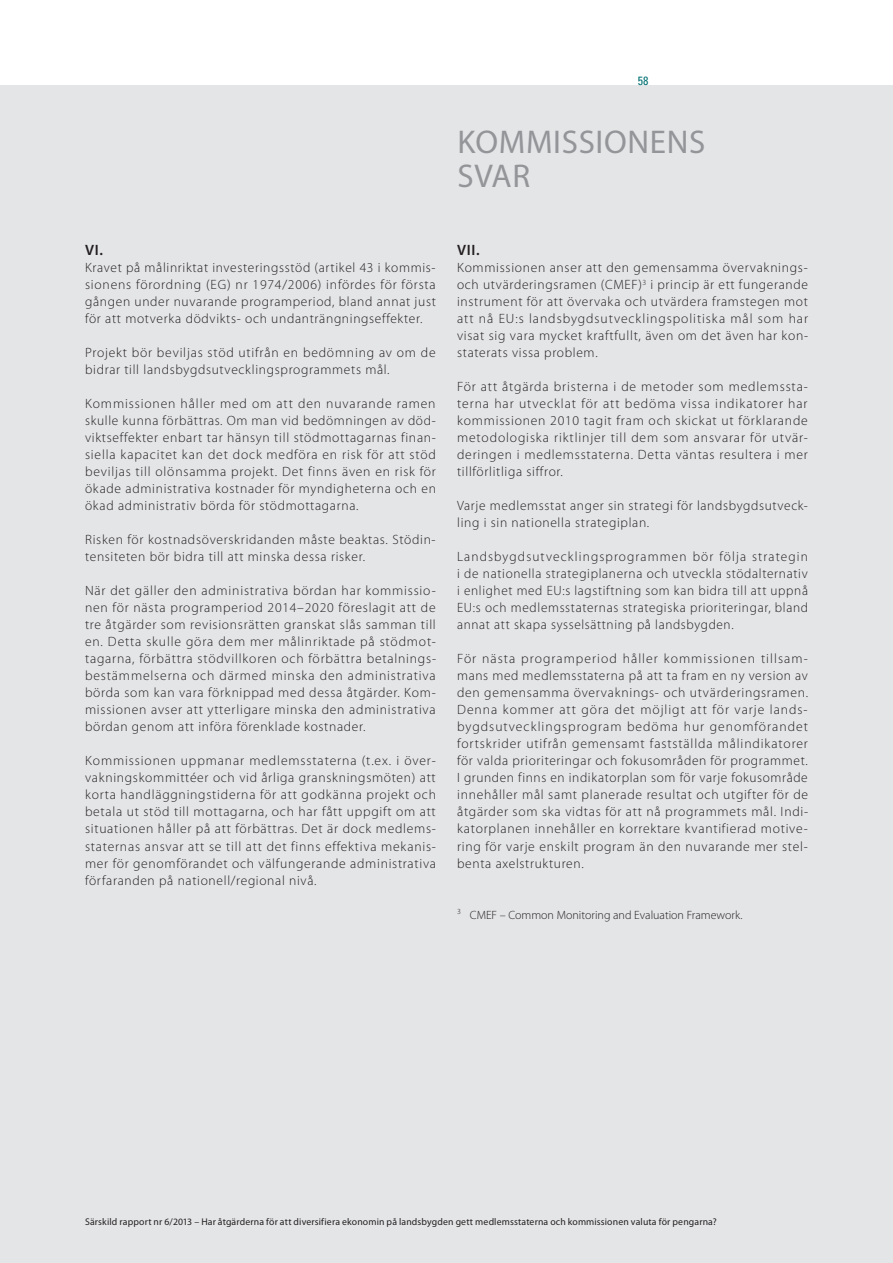
<style>
.page{position:relative;width:893px;height:1263px;background:#fff}
.page>*{position:absolute;margin:0;border:0;box-sizing:border-box;transform-origin:0 0}
.t1{font:33px/34px "Myriad Pro";letter-spacing:.02em;color:#939598}
.t2{font:600 15px "Myriad Pro";color:#231f20}
.t3{font:300 13.5px/17px "Myriad Pro";letter-spacing:.05em;color:#231f20;text-align:justify}
.t4{font:300 12px "Myriad Pro";color:#231f20}
.t5{font:condensed 12px "Univers LT Std";color:#017072}
.t6{font:9.75px "Myriad Pro";letter-spacing:.015em;color:#231f20}
</style>
<div class="page">
<div style="left:0;top:85px;width:893px;height:1178px;background:#e4e5e7"></div>
<p class="t5" style="left:638px;top:73px;width:12px">58</p>
<h1 class="t1" style="left:457px;top:126px;width:250px">Kommissionens svar</h1>
<p class="t2" style="left:85px;top:242px;width:20px">VI .</p>
<p class="t3" style="left:85px;top:259px;width:352px">Kravet på målinriktat investeringsstöd (artikel 43 i kommis&shy;sionens förordning (EG) nr 1974/2006) infördes för första gången under nuvarande programperiod, bland annat just för att motverka dödvikts- och undanträngningseffekter.</p>
<p class="t3" style="left:85px;top:344px;width:352px">Projekt bör beviljas stöd utifrån en bedömning av om de bidrar till landsbygdsutvecklingsprogrammets mål.</p>
<p class="t3" style="left:85px;top:395px;width:352px">Kommissionen håller med om att den nuvarande ramen skulle kunna förbättras. Om man vid bedömningen av död&shy;viktseffekter enbart tar hänsyn till stödmottagarnas finan&shy;siella kapacitet kan det dock medföra en risk för att stöd beviljas till olönsamma projekt. Det finns även en risk för ökade administrativa kostnader för myndigheterna och en ökad administrativ börda för stödmottagarna.</p>
<p class="t3" style="left:85px;top:532px;width:352px">Risken för kostnadsöverskridanden måste beaktas. Stödin&shy;tensiteten bör bidra till att minska dessa risker.</p>
<p class="t3" style="left:85px;top:583px;width:353px">När det gäller den administrativa bördan har kommissio&shy;nen för nästa programperiod 2014–2020 föreslagit att de tre åtgärder som revisionsrätten granskat slås samman till en. Detta skulle göra dem mer målinriktade på stödmot&shy;tagarna, förbättra stödvillkoren och förbättra betalnings&shy;bestämmelserna och därmed minska den administrativa börda som kan vara förknippad med dessa åtgärder. Kom&shy;missionen avser att ytterligare minska den administrativa bördan genom att införa förenklade kostnader.</p>
<p class="t3" style="left:85px;top:753px;width:352px">Kommissionen uppmanar medlemsstaterna (t.ex. i över&shy;vakningskommittéer och vid årliga granskningsmöten) att korta handläggningstiderna för att godkänna projekt och betala ut stöd till mottagarna, och har fått uppgift om att situationen håller på att förbättras. Det är dock medlems&shy;staternas ansvar att se till att det finns effektiva mekanis&shy;mer för genomförandet och välfungerande administrativa förfaranden på nationell/regional nivå.</p>
<p class="t2" style="left:457px;top:242px;width:24px">VII .</p>
<p class="t3" style="left:457px;top:259px;width:352px">Kommissionen anser att den gemensamma övervaknings&shy;och utvärderingsramen (CMEF)<sup>3</sup> i princip är ett fungerande instrument för att övervaka och utvärdera framstegen mot att nå EU:s landsbygdsutvecklingspolitiska mål som har visat sig vara mycket kraftfullt, även om det även har kon&shy;staterats vissa problem.</p>
<p class="t3" style="left:457px;top:378px;width:352px">För att åtgärda bristerna i de metoder som medlemssta&shy;terna har utvecklat för att bedöma vissa indikatorer har kommissionen 2010 tagit fram och skickat ut förklarande metodologiska riktlinjer till dem som ansvarar för utvär&shy;deringen i medlemsstaterna. Detta väntas resultera i mer tillförlitliga siffror.</p>
<p class="t3" style="left:457px;top:497px;width:352px">Varje medlemsstat anger sin strategi för landsbygdsutveck&shy;ling i sin nationella strategiplan.</p>
<p class="t3" style="left:457px;top:549px;width:353px">Landsbygdsutvecklingsprogrammen bör följa strategin i de nationella strategiplanerna och utveckla stödalternativ i enlighet med EU:s lagstiftning som kan bidra till att uppnå EU:s och medlemsstaternas strategiska prioriteringar, bland annat att skapa sysselsättning på landsbygden.</p>
<p class="t3" style="left:457px;top:651px;width:353px">För nästa programperiod håller kommissionen tillsam&shy;mans med medlemsstaterna på att ta fram en ny version av den gemensamma övervaknings- och utvärderingsramen.<br>Denna kommer att göra det möjligt att för varje lands&shy;bygdsutvecklingsprogram bedöma hur genomförandet fortskrider utifrån gemensamt fastställda målindikatorer för valda prioriteringar och fokusområden för programmet.<br>I grunden finns en indikatorplan som för varje fokusområde innehåller mål samt planerade resultat och utgifter för de åtgärder som ska vidtas för att nå programmets mål. Indi&shy;katorplanen innehåller en korrektare kvantifierad motive&shy;ring för varje enskilt program än den nuvarande mer stel&shy;benta axelstrukturen.</p>
<p class="t4" style="left:457px;top:908px;width:287px"><sup>3</sup> CMEF – Common Monitoring and Evaluation Framework.</p>
<p class="t6" style="left:85px;top:1216px;width:633px">Särskild rapport nr 6/2013 – Har åtgärderna för att diversifiera ekonomin på landsbygden gett medlemsstaterna och kommissionen valuta för pengarna?</p>
</div>
